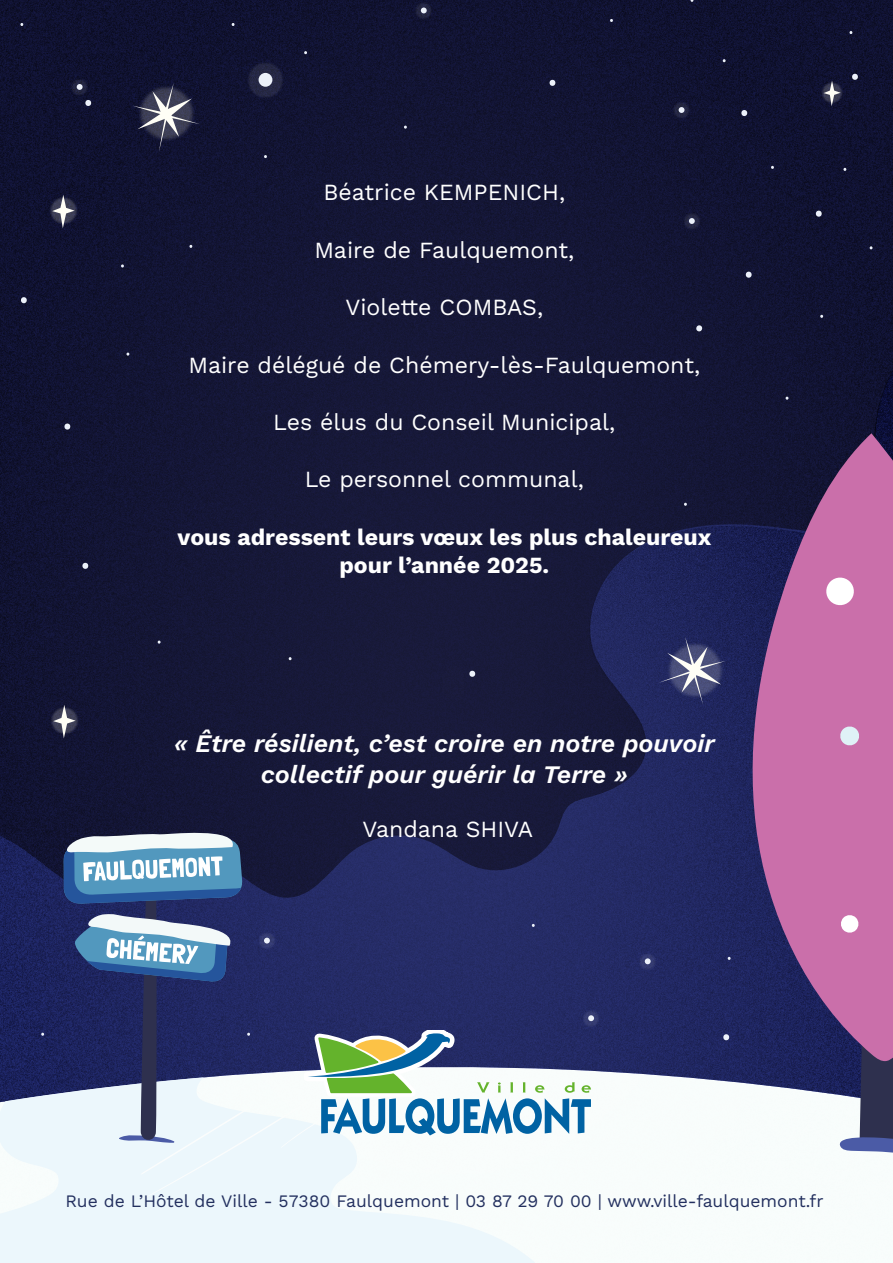
<style>
.page{position:relative;width:893px;height:1263px;background:#fff}
.page>*{position:absolute;margin:0;border:0;box-sizing:border-box;transform-origin:0 0}
.t1{font:italic 25.2px/30.3px "Work Sans";color:#fff;text-align:center}
.t2{font:23.1px/27.8px "Work Sans";color:#fff;text-align:center}
.t3{font:17.55px "Work Sans";color:#23305f}
</style>
<div class="page">
<img style="left:0;top:0;width:893px;height:1095px">
<img style="left:365px;top:0;width:117px;height:69px">
<img style="left:21px;top:28px;width:117px;height:118px">
<img style="left:848px;top:0;width:45px;height:32px">
<img style="left:633px;top:162px;width:118px;height:118px">
<img style="left:623px;top:51px;width:117px;height:118px">
<img style="left:577px;top:0;width:136px;height:37px">
<img style="left:197px;top:11px;width:137px;height:137px">
<img style="left:90px;top:36px;width:153px;height:154px">
<img style="left:619px;top:593px;width:126px;height:154px">
<img style="left:1px;top:657px;width:127px;height:127px">
<img style="left:0;top:147px;width:127px;height:128px">
<img style="left:771px;top:32px;width:122px;height:122px">
<svg style="left:740px;top:110px;width:8px;height:6px"></svg>
<svg style="left:694px;top:324px;width:10px;height:9px"></svg>
<svg style="left:815px;top:211px;width:8px;height:6px"></svg>
<svg style="left:851px;top:74px;width:8px;height:6px"></svg>
<svg style="left:549px;top:80px;width:7px;height:6px"></svg>
<svg style="left:745px;top:272px;width:8px;height:6px"></svg>
<svg style="left:81px;top:563px;width:8px;height:6px"></svg>
<svg style="left:63px;top:423px;width:8px;height:7px"></svg>
<svg style="left:20px;top:297px;width:8px;height:6px"></svg>
<svg style="left:84px;top:100px;width:8px;height:6px"></svg>
<svg style="left:683px;top:503px;width:4px;height:3px"></svg>
<svg style="left:843px;top:168px;width:4px;height:3px"></svg>
<svg style="left:849px;top:31px;width:4px;height:3px"></svg>
<svg style="left:770px;top:166px;width:4px;height:3px"></svg>
<svg style="left:820px;top:315px;width:4px;height:3px"></svg>
<svg style="left:869px;top:246px;width:4px;height:3px"></svg>
<svg style="left:785px;top:397px;width:4px;height:3px"></svg>
<svg style="left:722px;top:59px;width:4px;height:3px"></svg>
<svg style="left:609px;top:19px;width:4px;height:3px"></svg>
<svg style="left:189px;top:245px;width:4px;height:3px"></svg>
<svg style="left:20px;top:23px;width:4px;height:3px"></svg>
<svg style="left:231px;top:23px;width:4px;height:3px"></svg>
<svg style="left:304px;top:51px;width:4px;height:3px"></svg>
<svg style="left:403px;top:126px;width:4px;height:3px"></svg>
<svg style="left:157px;top:641px;width:4px;height:3px"></svg>
<svg style="left:288px;top:657px;width:4px;height:3px"></svg>
<svg style="left:126px;top:353px;width:4px;height:3px"></svg>
<svg style="left:745px;top:433px;width:148px;height:629px;background:#8e538b"></svg>
<svg style="left:825px;top:576px;width:30px;height:30px"></svg>
<svg style="left:839px;top:725px;width:21px;height:21px"></svg>
<svg style="left:837px;top:914px;width:56px;height:239px;background:#956796"></svg>
<img style="left:594px;top:1020px;width:56px;height:57px">
<img style="left:594px;top:902px;width:112px;height:118px">
<svg style="left:722px;top:1034px;width:8px;height:6px"></svg>
<svg style="left:727px;top:957px;width:4px;height:3px"></svg>
<svg style="left:41px;top:1033px;width:4px;height:3px"></svg>
<svg style="left:0;top:1067px;width:535px;height:196px;fill:#ecf7fc"></svg>
<svg style="left:468px;top:671px;width:8px;height:6px"></svg>
<svg style="left:59px;top:826px;width:535px;height:373px"></svg>
<p class="t2" style="left:324px;top:177px;width:243px">Béatrice KEMPENICH,</p>
<p class="t2" style="left:314px;top:235px;width:261px">Maire de Faulquemont,</p>
<p class="t2" style="left:345px;top:292px;width:199px">Violette COMBAS,</p>
<p class="t2" style="left:188px;top:350px;width:513px">Maire délégué de Chémery-lès-Faulquemont,</p>
<p class="t2" style="left:273px;top:407px;width:344px">Les élus du Conseil Municipal,</p>
<p class="t2" style="left:305px;top:465px;width:281px">Le personnel communal,</p>
<p class="t2" style="left:178px;top:522px;width:535px">vous adressent leurs vœux les plus chaleureux pour l’année 2025.</p>
<p class="t1" style="left:174px;top:727px;width:542px">« Être résilient, c’est croire en notre pouvoir collectif pour guérir la Terre »</p>
<p class="t2" style="left:362px;top:814px;width:172px">Vandana SHIVA</p>
<p class="t3" style="left:65px;top:1188px;width:760px">Rue de L’Hôtel de Ville - 57380 Faulquemont | 03 87 29 70 00 | www.ville-faulquemont.fr</p>
</div>
